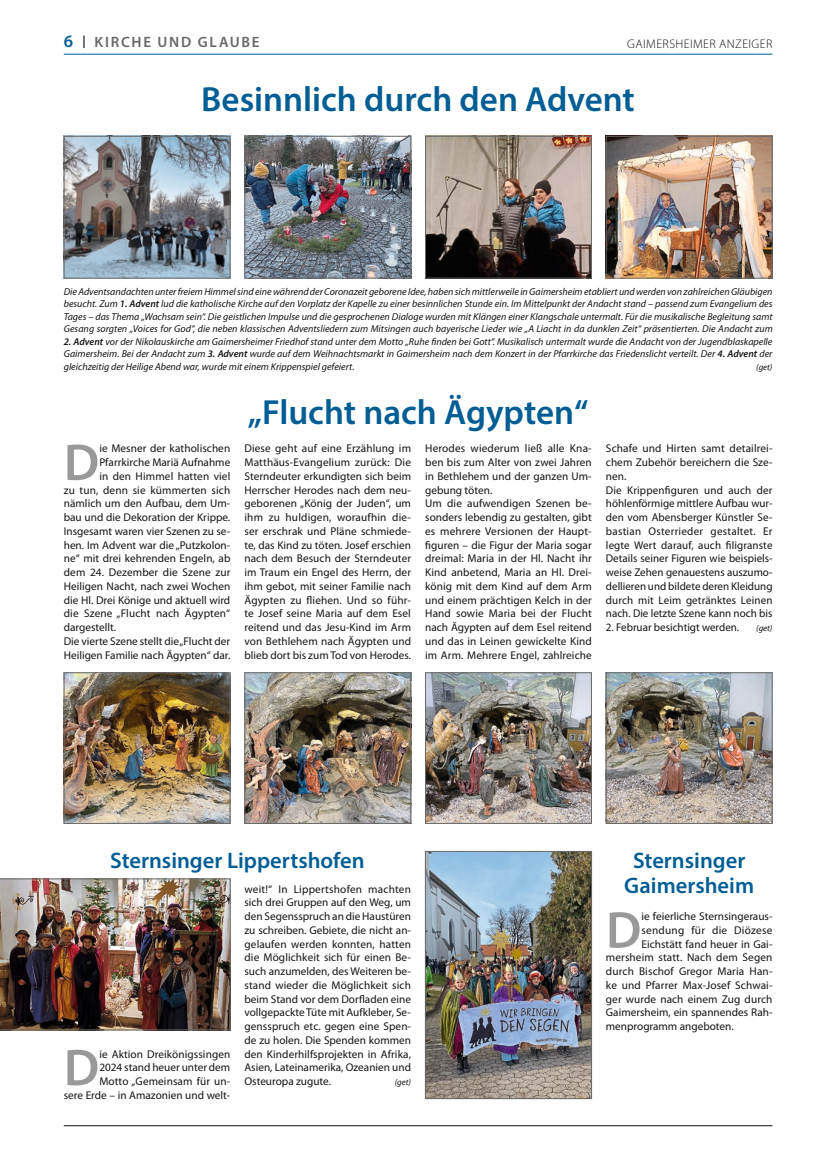
<style>
.page{position:relative;width:815px;height:1152px;background:#fff}
.page>*{position:absolute;margin:0;border:0;box-sizing:border-box;transform-origin:0 0}
.Grundschrift_Textanfang_Initial{font:600 52px "Myriad Pro";color:#999}
.Überschrift_4sp{font:600 35px "Myriad Pro";color:#005e95}
.Überschrift_2sp{font:600 22.5px/25px "Myriad Pro";color:#005e95;text-align:center}
.t1{font:600 15px "Myriad Pro";letter-spacing:.115em;color:#686867}
.t2{font:300 12.5px "Myriad Pro";letter-spacing:.035em;color:#131413}
.Grundschrift{font:11.25px/13.8px "Myriad Pro";color:#131413;text-align:justify}
.Grundschrift_Textanfang_Initial-2{font:11.25px/13.8px "Myriad Pro";letter-spacing:.005em;color:#131413;text-align:right}
.Bildtext{font:italic 10px/12.5px "Myriad Pro";color:#131413;text-align:justify}
.Grundschrift-2{font:italic 8.75px "Myriad Pro";color:#131413}
.Grundschrift_Textanfang_Initial-3{font:italic 8.75px "Myriad Pro";color:#131413}
.Bildtext-2{font:italic 8.75px "Myriad Pro";color:#131413}
.s1{font-size:17.5px;color:#005e95}
.s2{font-weight:600}
</style>
<div class="page">
<hr style="left:64px;top:1125px;width:708px;height:1px;background:#131413">
<hr style="left:64px;top:54px;width:708px;height:1px;background:#005e95">
<img style="left:427px;top:138px;width:163px;height:138px">
<div style="left:425px;top:136px;width:167px;height:142px;border:1px solid #686867"></div>
<img style="left:66px;top:138px;width:162px;height:138px">
<div style="left:64px;top:136px;width:166px;height:142px;border:1px solid #686867"></div>
<img style="left:608px;top:138px;width:162px;height:138px">
<div style="left:606px;top:136px;width:166px;height:142px;border:1px solid #686867"></div>
<img style="left:246px;top:138px;width:163px;height:138px">
<div style="left:244px;top:136px;width:167px;height:142px;border:1px solid #686867"></div>
<img style="left:66px;top:674px;width:162px;height:147px">
<div style="left:64px;top:672px;width:166px;height:151px;border:1px solid #686867"></div>
<img style="left:246px;top:674px;width:163px;height:147px">
<div style="left:244px;top:672px;width:167px;height:151px;border:1px solid #686867"></div>
<img style="left:427px;top:674px;width:163px;height:147px">
<div style="left:425px;top:672px;width:167px;height:151px;border:1px solid #686867"></div>
<img style="left:608px;top:674px;width:162px;height:147px">
<div style="left:606px;top:672px;width:166px;height:151px;border:1px solid #686867"></div>
<img style="left:0;top:878px;width:230px;height:152px">
<img style="left:427px;top:853px;width:163px;height:243px">
<div style="left:425px;top:851px;width:167px;height:247px;border:1px solid #686867"></div>
<p class="t1" style="left:64px;top:33px;width:197px"><span class="s1">6</span> <sup>|</sup> KIRCHE UND GLAUBE</p>
<p class="t2" style="left:627px;top:37px;width:147px">GAIMERSHEIMER ANZEIGER</p>
<p class="Überschrift_4sp" style="left:201px;top:77px;width:435px">Besinnlich durch den Advent</p>
<p class="Bildtext" style="left:64px;top:285px;width:711px">Die Adventsandachten unter freiem Himmel sind eine während der Coronazeit geborene Idee, haben sich mittlerweile in Gaimersheim etabliert und werden von zahlreichen Gläubigen besucht. Zum <span class="s2">1. Advent</span> lud die katholische Kirche auf den Vorplatz der Kapelle zu einer besinnlichen Stunde ein. Im Mittelpunkt der Andacht stand – passend zum Evangelium des Tages – das Thema „Wachsam sein“. Die geistlichen Impulse und die gesprochenen Dialoge wurden mit Klängen einer Klangschale untermalt. Für die musikalische Begleitung samt Gesang sorgten „Voices for God“, die neben klassischen Adventsliedern zum Mitsingen auch bayerische Lieder wie „A Liacht in da dunklen Zeit“ präsentierten. Die Andacht zum</p>
<p class="Bildtext" style="left:64px;top:335px;width:710px"><span class="s2">2. Advent</span> vor der Nikolauskirche am Gaimersheimer Friedhof stand unter dem Motto „Ruhe finden bei Gott“. Musikalisch untermalt wurde die Andacht von der Jugendblaskapelle Gaimersheim. Bei der Andacht zum <span class="s2">3. Advent</span> wurde auf dem Weihnachtsmarkt in Gaimersheim nach dem Konzert in der Pfarrkirche das Friedenslicht verteilt. Der <span class="s2">4. Advent</span> der gleichzeitig der Heilige Abend war, wurde mit einem Krippenspiel gefeiert.</p>
<p class="Bildtext-2" style="left:756px;top:362px;width:18px">(get)</p>
<p class="Grundschrift_Textanfang_Initial" style="left:64px;top:429px;width:37px">D</p>
<p class="Grundschrift_Textanfang_Initial-2" style="left:99px;top:442px;width:132px">ie Mesner der katholischen</p>
<p class="Grundschrift_Textanfang_Initial-2" style="left:99px;top:456px;width:132px">Pfarrkirche Mariä Aufnahme</p>
<p class="Grundschrift_Textanfang_Initial-2" style="left:99px;top:469px;width:133px">in den Himmel hatten viel</p>
<p class="Grundschrift_Textanfang_Initial-2" style="left:64px;top:483px;width:168px">zu tun, denn sie kümmerten sich</p>
<p class="Grundschrift_Textanfang_Initial-2" style="left:64px;top:497px;width:168px">nämlich um den Aufbau, dem Um-</p>
<p class="Grundschrift_Textanfang_Initial-2" style="left:64px;top:511px;width:168px">bau und die Dekoration der Krippe.</p>
<p class="Grundschrift_Textanfang_Initial-2" style="left:64px;top:524px;width:168px">Insgesamt waren vier Szenen zu se-</p>
<p class="Grundschrift_Textanfang_Initial-2" style="left:64px;top:538px;width:168px">hen. Im Advent war die „Putzkolon-</p>
<p class="Grundschrift_Textanfang_Initial-2" style="left:64px;top:552px;width:168px">ne“ mit drei kehrenden Engeln, ab</p>
<p class="Grundschrift_Textanfang_Initial-2" style="left:64px;top:566px;width:168px">dem 24. Dezember die Szene zur</p>
<p class="Grundschrift_Textanfang_Initial-2" style="left:64px;top:579px;width:168px">Heiligen Nacht, nach zwei Wochen</p>
<p class="Grundschrift_Textanfang_Initial-2" style="left:64px;top:593px;width:168px">die Hl. Drei Könige und aktuell wird</p>
<p class="Grundschrift_Textanfang_Initial-2" style="left:64px;top:607px;width:168px">die Szene „Flucht nach Ägypten“</p>
<p class="Grundschrift_Textanfang_Initial-2" style="left:64px;top:621px;width:54px">dargestellt.</p>
<p class="Grundschrift" style="left:64px;top:634px;width:168px">Die vierte Szene stellt die „Flucht der<br>Heiligen Familie nach Ägypten“ dar.</p>
<p class="Überschrift_4sp" style="left:248px;top:389px;width:342px">„Flucht nach Ägypten“</p>
<p class="Grundschrift" style="left:244px;top:442px;width:168px">Diese geht auf eine Erzählung im Matthäus-Evangelium zurück: Die Sterndeuter erkundigten sich beim Herrscher Herodes nach dem neu&shy;geborenen „König der Juden“, um ihm zu huldigen, woraufhin die&shy;ser erschrak und Pläne schmiede&shy;te, das Kind zu töten. Josef erschien nach dem Besuch der Sterndeuter im Traum ein Engel des Herrn, der ihm gebot, mit seiner Familie nach Ägypten zu fliehen. Und so führ&shy;te Josef seine Maria auf dem Esel reitend und das Jesu-Kind im Arm von Bethlehem nach Ägypten und blieb dort bis zum Tod von Herodes.</p>
<p class="Grundschrift" style="left:425px;top:442px;width:168px">Herodes wiederum ließ alle Kna&shy;ben bis zum Alter von zwei Jahren in Bethlehem und der ganzen Um&shy;gebung töten.</p>
<p class="Grundschrift" style="left:425px;top:497px;width:168px">Um die aufwendigen Szenen be&shy;sonders lebendig zu gestalten, gibt es mehrere Versionen der Haupt&shy;figuren – die Figur der Maria sogar dreimal: Maria in der Hl. Nacht ihr Kind anbetend, Maria an Hl. Drei&shy;könig mit dem Kind auf dem Arm und einem prächtigen Kelch in der Hand sowie Maria bei der Flucht nach Ägypten auf dem Esel reitend und das in Leinen gewickelte Kind im Arm. Mehrere Engel, zahlreiche</p>
<p class="Grundschrift" style="left:606px;top:442px;width:168px">Schafe und Hirten samt detailrei&shy;chem Zubehör bereichern die Sze&shy;nen.</p>
<p class="Grundschrift" style="left:606px;top:483px;width:168px">Die Krippenfiguren und auch der höhlenförmige mittlere Aufbau wur&shy;den vom Abensberger Künstler Se&shy;bastian Osterrieder gestaltet. Er legte Wert darauf, auch filigranste Details seiner Figuren wie beispiels&shy;weise Zehen genauestens auszumo&shy;dellieren und bildete deren Kleidung durch mit Leim getränktes Leinen nach. Die letzte Szene kann noch bis</p>
<p class="Grundschrift" style="left:606px;top:621px;width:135px">2. Februar besichtigt werden.</p>
<p class="Grundschrift-2" style="left:756px;top:623px;width:18px">(get)</p>
<p class="Überschrift_2sp" style="left:110px;top:847px;width:256px">Sternsinger Lippertshofen</p>
<p class="Grundschrift_Textanfang_Initial-2" style="left:64px;top:1047px;width:168px">ie Aktion Dreikönigssingen<br>2024 stand heuer unter dem<br>Motto „Gemeinsam für un-<br>sere Erde – in Amazonien und welt-</p>
<p class="Grundschrift_Textanfang_Initial" style="left:64px;top:1034px;width:37px">D</p>
<p class="Grundschrift_Textanfang_Initial-2" style="left:244px;top:882px;width:168px;text-align:justify">weit!“ In Lippertshofen machten sich drei Gruppen auf den Weg, um den Segensspruch an die Haustüren zu schreiben. Gebiete, die nicht an&shy;gelaufen werden konnten, hatten die Möglichkeit sich für einen Be&shy;such anzumelden, des Weiteren be&shy;stand wieder die Möglichkeit sich beim Stand vor dem Dorfladen eine vollgepackte Tüte mit Aufkleber, Se&shy;gensspruch etc. gegen eine Spen&shy;de zu holen. Die Spenden kommen den Kinderhilfsprojekten in Afrika, Asien, Lateinamerika, Ozeanien und Osteuropa zugute.</p>
<p class="Grundschrift_Textanfang_Initial-3" style="left:395px;top:1077px;width:18px">(get)</p>
<p class="Überschrift_2sp" style="left:624px;top:847px;width:131px">Sternsinger<br>Gaimersheim</p>
<p class="Grundschrift_Textanfang_Initial" style="left:606px;top:897px;width:37px">D</p>
<p class="Grundschrift_Textanfang_Initial-2" style="left:641px;top:909px;width:132px">ie feierliche Sternsingeraus-</p>
<p class="Grundschrift_Textanfang_Initial-2" style="left:641px;top:923px;width:132px">sendung für die Diözese</p>
<p class="Grundschrift_Textanfang_Initial-2" style="left:641px;top:937px;width:132px">Eichstätt fand heuer in Gai-</p>
<p class="Grundschrift_Textanfang_Initial-2" style="left:606px;top:951px;width:168px">mersheim statt. Nach dem Segen</p>
<p class="Grundschrift_Textanfang_Initial-2" style="left:606px;top:964px;width:168px">durch Bischof Gregor Maria Han-</p>
<p class="Grundschrift_Textanfang_Initial-2" style="left:606px;top:978px;width:168px">ke und Pfarrer Max-Josef Schwai-</p>
<p class="Grundschrift_Textanfang_Initial-2" style="left:606px;top:992px;width:168px">ger wurde nach einem Zug durch</p>
<p class="Grundschrift_Textanfang_Initial-2" style="left:606px;top:1006px;width:168px">Gaimersheim, ein spannendes Rah-</p>
<p class="Grundschrift_Textanfang_Initial-2" style="left:606px;top:1019px;width:129px">menprogramm angeboten.</p>
</div>
